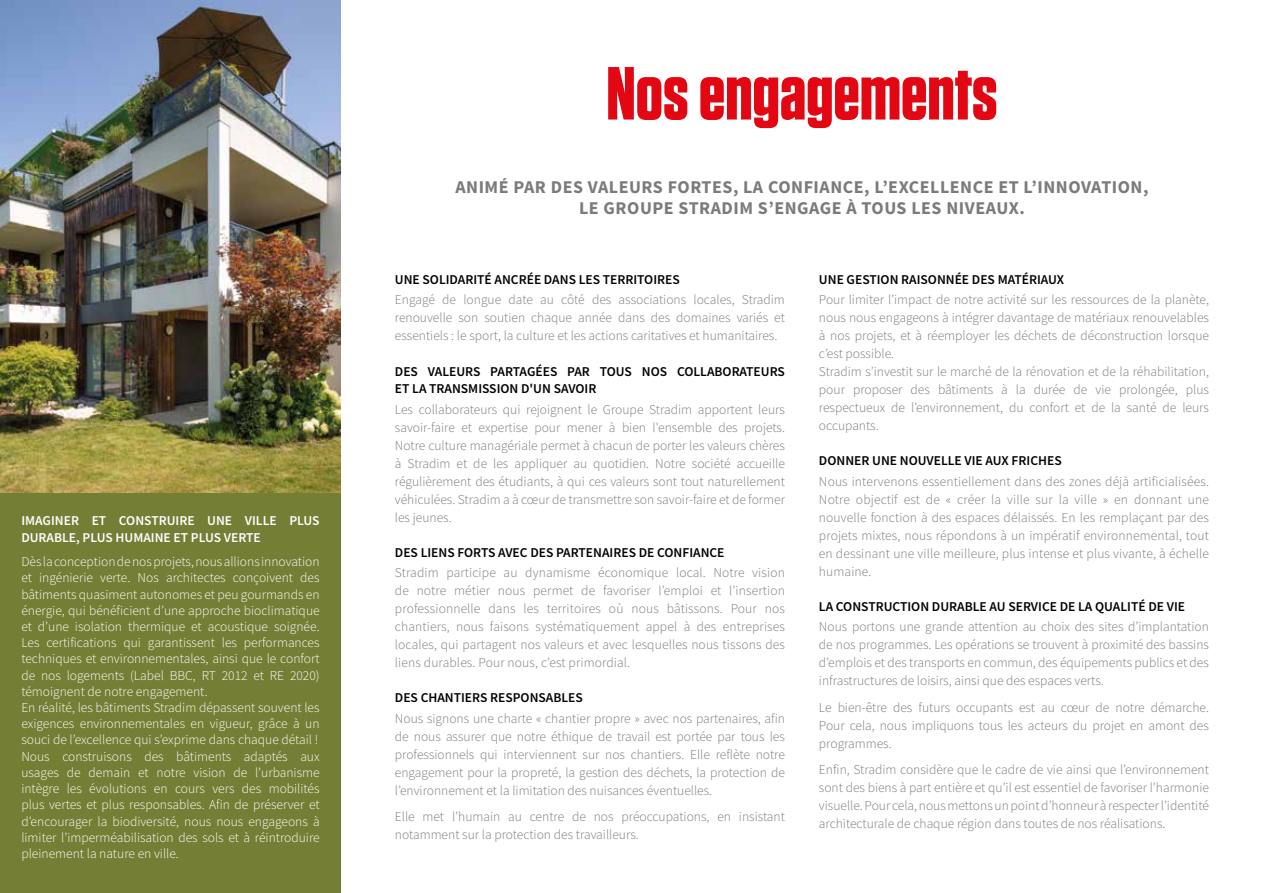
<style>
.page{position:relative;width:1263px;height:893px;background:#fff}
.page>*{position:absolute;margin:0;border:0;box-sizing:border-box;transform-origin:0 0}
.t1{font:700 75px "Tungsten";color:#e30613}
.t2{font:700 18px/21.6px "Source Sans Pro";letter-spacing:.03em;color:#7b7a7d;text-align:center}
.t3{font:300 13.5px/18px "Source Sans Pro";color:#7b7a7d;text-align:justify}
.t4{font:300 13.5px/16.2px "Source Sans Pro";color:#fff}
.t5{font:600 13.5px/18px "Source Sans Pro";color:#000}
.t6{font:600 13.5px/16.2px "Source Sans Pro";color:#fff}
</style>
<div class="page">
<img style="left:0;top:0;width:341px;height:493px">
<div style="left:0;top:493px;width:341px;height:400px;background:#757e35"></div>
<p class="t6" style="left:21px;top:513px;width:300px">IMAGINER ET CONSTRUIRE UNE VILLE PLUS<br>DURABLE, PLUS HUMAINE ET PLUS VERTE</p>
<p class="t4" style="left:21px;top:554px;width:300px">Dès la conception de nos projets, nous allions innovation et ingénierie verte. Nos architectes conçoivent des bâtiments quasiment autonomes et peu gourmands en énergie, qui bénéficient d’une approche bioclimatique et d’une isolation thermique et acoustique soignée.<br>Les certifications qui garantissent les performances techniques et environnementales, ainsi que le confort de nos logements (Label BBC, RT 2012 et RE 2020) témoignent de notre engagement.<br>En réalité, les bâtiments Stradim dépassent souvent les exigences environnementales en vigueur, grâce à un souci de l’excellence qui s’exprime dans chaque détail !<br>Nous construisons des bâtiments adaptés aux usages de demain et notre vision de l’urbanisme intègre les évolutions en cours vers des mobilités plus vertes et plus responsables. Afin de préserver et d’encourager la biodiversité, nous nous engageons à limiter l’imperméabilisation des sols et à réintroduire pleinement la nature en ville.</p>
<h1 class="t1" style="left:606px;top:53px;width:393px">Nos engagements</h1>
<h2 class="t2" style="left:455px;top:177px;width:695px">ANIMÉ PAR DES VALEURS FORTES, LA CONFIANCE, L’EXCELLENCE ET L’INNOVATION,<br>LE GROUPE STRADIM S’ENGAGE À TOUS LES NIVEAUX.</h2>
<p class="t5" style="left:395px;top:270px;width:286px">UNE SOLIDARITÉ ANCRÉE DANS LES TERRITOIRES</p>
<p class="t3" style="left:395px;top:291px;width:391px">Engagé de longue date au côté des associations locales, Stradim renouvelle son soutien chaque année dans des domaines variés et essentiels : le sport, la culture et les actions caritatives et humanitaires.</p>
<p class="t5" style="left:395px;top:362px;width:391px">DES VALEURS PARTAGÉES PAR TOUS NOS COLLABORATEURS<br>ET LA TRANSMISSION D'UN SAVOIR</p>
<p class="t3" style="left:395px;top:400px;width:392px">Les collaborateurs qui rejoignent le Groupe Stradim apportent leurs savoir-faire et expertise pour mener à bien l'ensemble des projets.<br>Notre culture managériale permet à chacun de porter les valeurs chères à Stradim et de les appliquer au quotidien. Notre société accueille régulièrement des étudiants, à qui ces valeurs sont tout naturellement véhiculées. Stradim a à cœur de transmettre son savoir-faire et de former les jeunes.</p>
<p class="t5" style="left:395px;top:543px;width:331px">DES LIENS FORTS AVEC DES PARTENAIRES DE CONFIANCE</p>
<p class="t3" style="left:395px;top:564px;width:391px">Stradim participe au dynamisme économique local. Notre vision de notre métier nous permet de favoriser l’emploi et l’insertion professionnelle dans les territoires où nous bâtissons. Pour nos chantiers, nous faisons systématiquement appel à des entreprises locales, qui partagent nos valeurs et avec lesquelles nous tissons des liens durables. Pour nous, c’est primordial.</p>
<p class="t5" style="left:395px;top:689px;width:189px">DES CHANTIERS RESPONSABLES</p>
<p class="t3" style="left:395px;top:709px;width:392px">Nous signons une charte « chantier propre » avec nos partenaires, afin de nous assurer que notre éthique de travail est portée par tous les professionnels qui interviennent sur nos chantiers. Elle reflète notre engagement pour la propreté, la gestion des déchets, la protection de l’environnement et la limitation des nuisances éventuelles.</p>
<p class="t3" style="left:395px;top:808px;width:391px">Elle met l’humain au centre de nos préoccupations, en insistant notamment sur la protection des travailleurs.</p>
<p class="t5" style="left:819px;top:270px;width:247px">UNE GESTION RAISONNÉE DES MATÉRIAUX</p>
<p class="t3" style="left:819px;top:291px;width:392px;text-align:left">Pour limiter l’impact de notre activité sur les ressources de la planète, nous nous engageons à intégrer davantage de matériaux renouvelables à nos projets, et à réemployer les déchets de déconstruction lorsque c’est possible.<br>Stradim s’investit sur le marché de la rénovation et de la réhabilitation, pour proposer des bâtiments à la durée de vie prolongée, plus respectueux de l’environnement, du confort et de la santé de leurs occupants.</p>
<p class="t5" style="left:819px;top:452px;width:244px">DONNER UNE NOUVELLE VIE AUX FRICHES</p>
<p class="t3" style="left:819px;top:472px;width:392px">Nous intervenons essentiellement dans des zones déjà artificialisées.<br>Notre objectif est de « créer la ville sur la ville » en donnant une nouvelle fonction à des espaces délaissés. En les remplaçant par des projets mixtes, nous répondons à un impératif environnemental, tout en dessinant une ville meilleure, plus intense et plus vivante, à échelle humaine.</p>
<p class="t5" style="left:819px;top:597px;width:368px">LA CONSTRUCTION DURABLE AU SERVICE DE LA QUALITÉ DE VIE</p>
<p class="t3" style="left:819px;top:618px;width:392px">Nous portons une grande attention au choix des sites d’implantation de nos programmes. Les opérations se trouvent à proximité des bassins d’emplois et des transports en commun, des équipements publics et des infrastructures de loisirs, ainsi que des espaces verts.</p>
<p class="t3" style="left:819px;top:698px;width:391px">Le bien-être des futurs occupants est au cœur de notre démarche.<br>Pour cela, nous impliquons tous les acteurs du projet en amont des programmes.</p>
<p class="t3" style="left:819px;top:761px;width:391px">Enfin, Stradim considère que le cadre de vie ainsi que l’environnement sont des biens à part entière et qu’il est essentiel de favoriser l’harmonie visuelle. Pour cela, nous mettons un point d’honneur à respecter l’identité architecturale de chaque région dans toutes de nos réalisations.</p>
</div>
